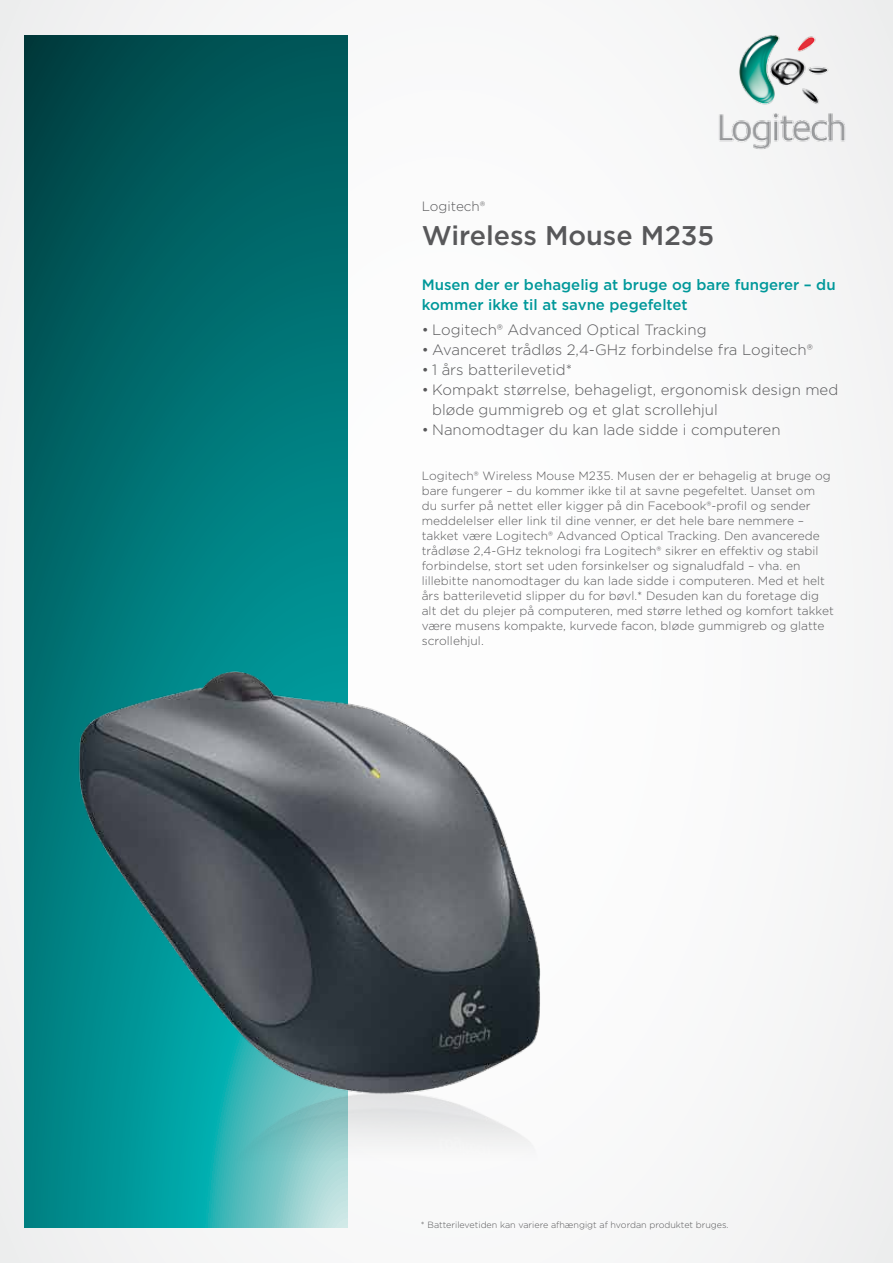
<style>
.page{position:relative;width:893px;height:1263px;background:#fff}
.page>*{position:absolute;margin:0;border:0;box-sizing:border-box;transform-origin:0 0}
.t1{font:500 27px "Gotham";color:#58585a}
.t2{font:300 15px/20px "Gotham";color:#58585a}
.t3{font:500 15px/20px "Gotham";color:#00989a}
.t4{font:300 13.5px "Gotham";color:#58585a}
.t5{font:300 12px/15px "Gotham";letter-spacing:.005em;color:#58585a}
.t6{font:300 9px "Gotham";color:#58585a}
</style>
<div class="page">
<img style="left:0;top:0;width:893px;height:1263px">
<p class="t4" style="left:422px;top:197px;width:65px">Logitech®</p>
<h1 class="t1" style="left:422px;top:218px;width:294px">Wireless Mouse M235</h1>
<p class="t3" style="left:422px;top:275px;width:415px">Musen der er behagelig at bruge og bare fungerer – du kommer ikke til at savne pegefeltet</p>
<p class="t2" style="left:422px;top:320px;width:286px">• Logitech® Advanced Optical Tracking</p>
<p class="t2" style="left:422px;top:339px;width:393px">• Avanceret trådløs 2,4-GHz forbindelse fra Logitech®</p>
<p class="t2" style="left:422px;top:359px;width:152px">• 1 års batterilevetid*</p>
<p class="t2" style="left:432px;top:379px;width:408px;text-indent:-10px">• Kompakt størrelse, behageligt, ergonomisk design med bløde gummigreb og et glat scrollehjul</p>
<p class="t2" style="left:422px;top:419px;width:360px">• Nanomodtager du kan lade sidde i computeren</p>
<p class="t5" style="left:422px;top:468px;width:414px">Logitech® Wireless Mouse M235. Musen der er behagelig at bruge og bare fungerer – du kommer ikke til at savne pegefeltet. Uanset om<br>du surfer på nettet eller kigger på din Facebook®-profil og sender meddelelser eller link til dine venner, er det hele bare nemmere – takket være Logitech® Advanced Optical Tracking. Den avancerede trådløse 2,4-GHz teknologi fra Logitech® sikrer en effektiv og stabil forbindelse, stort set uden forsinkelser og signaludfald – vha. en lillebitte nanomodtager du kan lade sidde i computeren. Med et helt års batterilevetid slipper du for bøvl.* Desuden kan du foretage dig alt det du plejer på computeren, med større lethed og komfort takket være musens kompakte, kurvede facon, bløde gummigreb og glatte scrollehjul.</p>
<p class="t6" style="left:421px;top:1219px;width:309px">* Batterilevetiden kan variere afhængigt af hvordan produktet bruges.</p>
</div>
